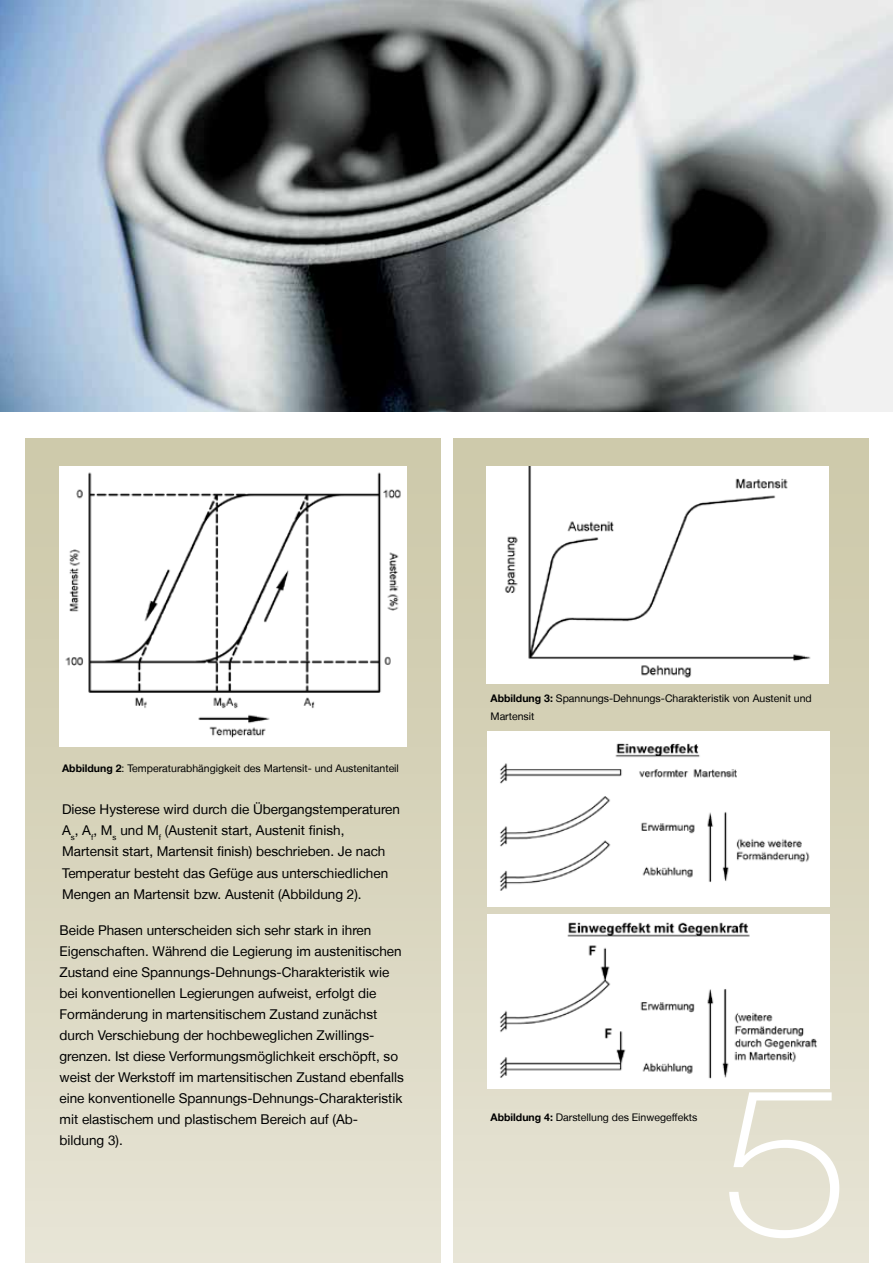
<style>
.page{position:relative;width:893px;height:1263px;background:#fff}
.page>*{position:absolute;margin:0;border:0;box-sizing:border-box;transform-origin:0 0}
.t1{font:100 expanded 202.5px "Helvetica Neue LT";color:#fff}
.t2{font:13.5px/21px "Helvetica Neue LT";color:#000}
.t3{font:10.5px/18px "Helvetica Neue LT";color:#000}
.s1{font-weight:700}
</style>
<div class="page">
<div style="left:454px;top:438px;width:414px;height:825px;background:linear-gradient(to bottom,#cdc8a9,#e6e3d4)"></div>
<div style="left:26px;top:438px;width:414px;height:825px;background:linear-gradient(to bottom,#cbc7a7,#e6e3d4)"></div>
<img style="left:487px;top:466px;width:342px;height:217px">
<img style="left:488px;top:731px;width:342px;height:175px">
<img style="left:488px;top:914px;width:341px;height:175px">
<img style="left:60px;top:466px;width:347px;height:281px">
<img style="left:0;top:0;width:893px;height:411px">
<p class="t3" style="left:62px;top:759px;width:338px"><span class="s1">Abbildung 2</span>: Temperaturabhängigkeit des Martensit- und Austenitanteil</p>
<p class="t2" style="left:62px;top:799px;width:339px">Diese Hysterese wird durch die Übergangstemperaturen A<sub>s</sub>, A<sub>f</sub>, M<sub>s</sub> und M<sub>f</sub> (Austenit start, Austenit finish, Martensit start, Martensit finish) beschrieben. Je nach Temperatur besteht das Gefüge aus unterschiedlichen Mengen an Martensit bzw. Austenit (Abbildung 2).</p>
<p class="t2" style="left:60px;top:919px;width:346px">Beide Phasen unterscheiden sich sehr stark in ihren Eigenschaften. Während die Legierung im austenitischen Zustand eine Spannungs-Dehnungs-Charakteristik wie bei konventionellen Legierungen aufweist, erfolgt die Formänderung in martensitischem Zustand zunächst durch Verschiebung der hochbeweglichen Zwillings&shy;grenzen. Ist diese Verformungsmöglichkeit erschöpft, so weist der Werkstoff im martensitischen Zustand ebenfalls eine konventionelle Spannungs-Dehnungs-Charakteristik mit elastischem und plastischem Bereich auf (Ab&shy;bildung 3).</p>
<p class="t3" style="left:490px;top:689px;width:323px"><span class="s1">Abbildung 3:</span> Spannungs-Dehnungs-Charakteristik von Austenit und<br>Martensit</p>
<p class="t3" style="left:490px;top:1108px;width:208px"><span class="s1">Abbildung 4:</span> Darstellung des Einwegeffekts</p>
<h1 class="t1" style="left:719px;top:1042px;width:133px">5</h1>
</div>
